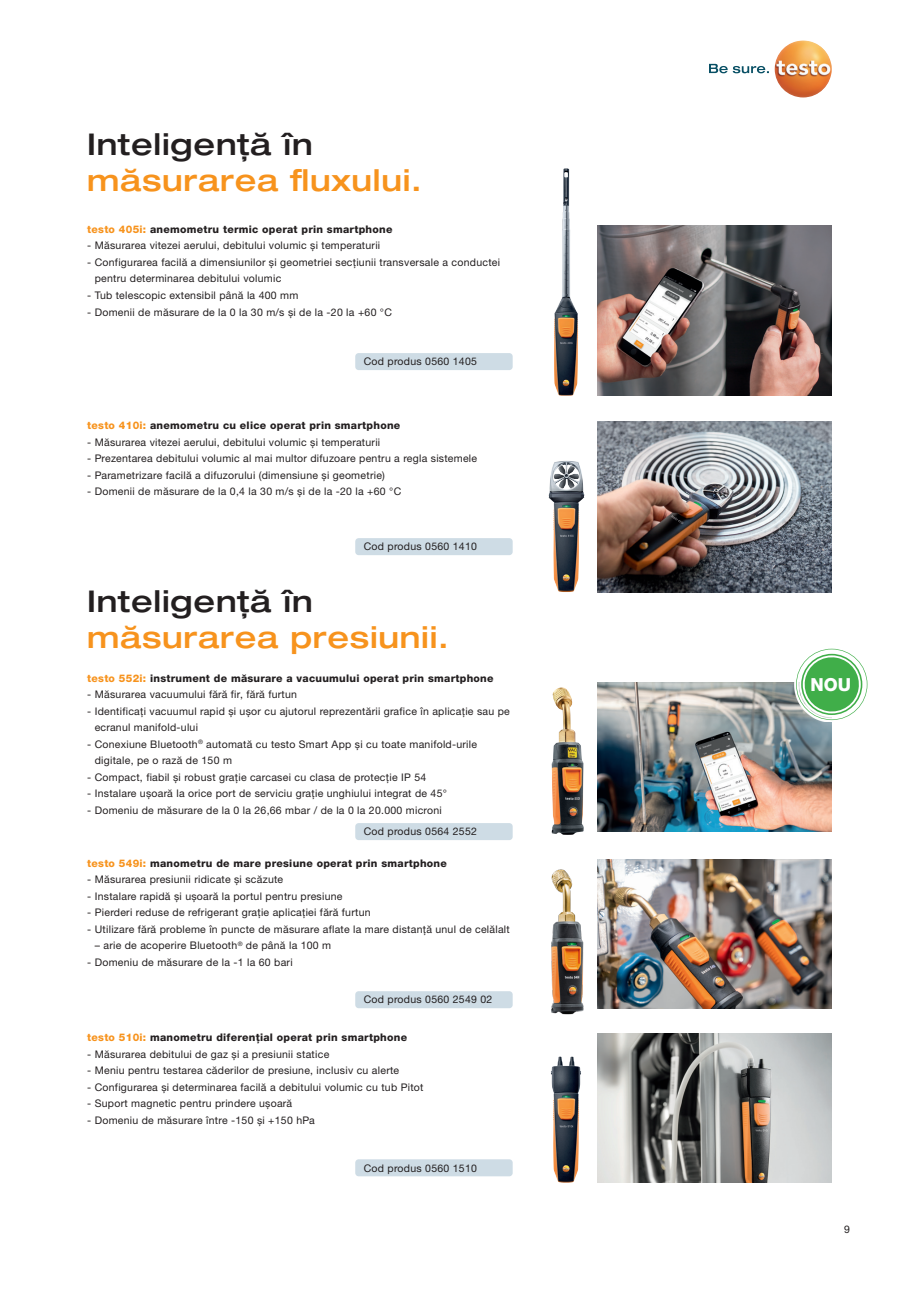
<style>
.page{position:relative;width:919px;height:1289px;background:#fff}
.page>*{position:absolute;margin:0;border:0;box-sizing:border-box;transform-origin:0 0}
.Headline{font:500 expanded 30px/36px "Helvetica Neue LTW1 G";letter-spacing:.025em;color:#f7931d}
.t1{font:800 18px "Helvetica Neue LTW1 G";color:#fff}
.Copy_8_5_pt{font:10.5px/16.5px "Helvetica Neue LTW1 G";letter-spacing:.025em;color:#231f20}
.Headline-2{font:800 10.5px "Helvetica Neue LTW1 G";letter-spacing:.025em;color:#231f20}
.Copy_8_5_pt-2{font:800 10.5px "Helvetica Neue LTW1 G";letter-spacing:.025em;color:#231f20}
.Copy_7_pt{font:10.5px "Helvetica Neue LTW1 G";color:#231f20}
.s1{color:#231f20}
.s2{color:#f7931d}
</style>
<div class="page">
<img style="left:548px;top:461px;width:36px;height:131px">
<img style="left:554px;top:168px;width:24px;height:227px">
<img style="left:597px;top:225px;width:234px;height:170px">
<img style="left:597px;top:422px;width:234px;height:170px">
<svg style="left:709px;top:64px;width:59px;height:9px"></svg>
<img style="left:774px;top:40px;width:57px;height:57px;border-radius:29px">
<img style="left:597px;top:1033px;width:234px;height:149px">
<img style="left:597px;top:682px;width:234px;height:149px">
<img style="left:597px;top:859px;width:234px;height:149px">
<img style="left:551px;top:1056px;width:30px;height:126px">
<img style="left:551px;top:687px;width:33px;height:147px">
<img style="left:551px;top:869px;width:33px;height:145px">
<svg style="left:794px;top:679px;width:74px;height:43px"></svg>
<svg style="left:796px;top:648px;width:71px;height:72px"></svg>
<div style="left:355px;top:538px;width:157px;height:17px;background:#cedce5;border-radius:3px"></div>
<div style="left:355px;top:353px;width:157px;height:17px;background:#cedce5;border-radius:3px"></div>
<div style="left:355px;top:1159px;width:157px;height:17px;background:#cedce5;border-radius:3px"></div>
<div style="left:355px;top:823px;width:157px;height:17px;background:#cedce5;border-radius:3px"></div>
<div style="left:355px;top:991px;width:157px;height:17px;background:#cedce5;border-radius:3px"></div>
<p class="Headline" style="left:87px;top:125px;width:336px"><span class="s1">Inteligență în </span>măsurarea fluxului.</p>
<p class="Headline-2" style="left:87px;top:223px;width:307px"><span class="s2">testo 405i:</span> anemometru termic operat prin smartphone</p>
<p class="Copy_8_5_pt" style="left:87px;top:237px;width:294px">- Măsurarea vitezei aerului, debitului volumic și temperaturii</p>
<p class="Copy_8_5_pt" style="left:95px;top:254px;width:407px;text-indent:-8px">- Configurarea facilă a dimensiunilor și geometriei secțiunii transversale a conductei pentru determinarea debitului volumic</p>
<p class="Copy_8_5_pt" style="left:87px;top:287px;width:213px">- Tub telescopic extensibil până la 400 mm</p>
<p class="Copy_8_5_pt" style="left:87px;top:303px;width:306px">- Domenii de măsurare de la 0 la 30 m/s și de la -20 la +60 °C</p>
<p class="Copy_8_5_pt" style="left:364px;top:353px;width:115px">Cod produs 0560 1405</p>
<p class="Headline-2" style="left:87px;top:419px;width:314px"><span class="s2">testo 410i:</span> anemometru cu elice operat prin smartphone</p>
<p class="Copy_8_5_pt" style="left:87px;top:434px;width:294px">- Măsurarea vitezei aerului, debitului volumic și temperaturii</p>
<p class="Copy_8_5_pt" style="left:87px;top:450px;width:391px">- Prezentarea debitului volumic al mai multor difuzoare pentru a regla sistemele</p>
<p class="Copy_8_5_pt" style="left:87px;top:467px;width:299px">- Parametrizare facilă a difuzorului (dimensiune și geometrie)</p>
<p class="Copy_8_5_pt" style="left:87px;top:483px;width:315px">- Domenii de măsurare de la 0,4 la 30 m/s și de la -20 la +60 °C</p>
<p class="Copy_8_5_pt" style="left:364px;top:538px;width:115px">Cod produs 0560 1410</p>
<p class="Headline" style="left:87px;top:582px;width:363px"><span class="s1">Inteligență în </span>măsurarea presiunii.</p>
<p class="Headline-2" style="left:87px;top:672px;width:408px"><span class="s2">testo 552i:</span> instrument de măsurare a vacuumului operat prin smartphone</p>
<p class="Copy_8_5_pt" style="left:87px;top:686px;width:211px">- Măsurarea vacuumului fără fir, fără furtun</p>
<p class="Copy_8_5_pt" style="left:95px;top:702px;width:416px;text-indent:-8px">- Identificați vacuumul rapid și ușor cu ajutorul reprezentării grafice în aplicație sau pe ecranul manifold-ului</p>
<p class="Copy_8_5_pt" style="left:95px;top:735px;width:384px;text-indent:-8px">- Conexiune Bluetooth<sup>®</sup> automată cu testo Smart App și cu toate manifold-urile digitale, pe o rază de 150 m</p>
<p class="Copy_8_5_pt" style="left:87px;top:768px;width:340px">- Compact, fiabil și robust grație carcasei cu clasa de protecție IP 54</p>
<p class="Copy_8_5_pt" style="left:87px;top:785px;width:361px">- Instalare ușoară la orice port de serviciu grație unghiului integrat de 45°</p>
<p class="Copy_8_5_pt" style="left:87px;top:801px;width:356px">- Domeniu de măsurare de la 0 la 26,66 mbar / de la 0 la 20.000 microni</p>
<p class="Copy_8_5_pt" style="left:364px;top:823px;width:115px">Cod produs 0564 2552</p>
<p class="Copy_8_5_pt-2" style="left:87px;top:856px;width:361px"><span class="s2">testo 549i:</span> manometru de mare presiune operat prin smartphone</p>
<p class="Copy_8_5_pt" style="left:87px;top:871px;width:197px">- Măsurarea presiunii ridicate și scăzute</p>
<p class="Copy_8_5_pt" style="left:87px;top:887px;width:257px">- Instalare rapidă și ușoară la portul pentru presiune</p>
<p class="Copy_8_5_pt" style="left:87px;top:904px;width:285px">- Pierderi reduse de refrigerant grație aplicației fără furtun</p>
<p class="Copy_8_5_pt" style="left:87px;top:920px;width:424px">- Utilizare fără probleme în puncte de măsurare aflate la mare distanță unul de celălalt</p>
<p class="Copy_8_5_pt" style="left:95px;top:937px;width:238px">– arie de acoperire Bluetooth<sup>®</sup> de până la 100 m</p>
<p class="Copy_8_5_pt" style="left:87px;top:953px;width:207px">- Domeniu de măsurare de la -1 la 60 bari</p>
<p class="Copy_8_5_pt" style="left:364px;top:991px;width:130px">Cod produs 0560 2549 02</p>
<p class="Headline-2" style="left:87px;top:1031px;width:321px"><span class="s2">testo 510i:</span> manometru diferențial operat prin smartphone</p>
<p class="Copy_8_5_pt" style="left:87px;top:1045px;width:243px">- Măsurarea debitului de gaz și a presiunii statice</p>
<p class="Copy_8_5_pt" style="left:87px;top:1062px;width:313px">- Meniu pentru testarea căderilor de presiune, inclusiv cu alerte</p>
<p class="Copy_8_5_pt" style="left:87px;top:1078px;width:337px">- Configurarea și determinarea facilă a debitului volumic cu tub Pitot</p>
<p class="Copy_8_5_pt" style="left:87px;top:1095px;width:206px">- Suport magnetic pentru prindere ușoară</p>
<p class="Copy_8_5_pt" style="left:87px;top:1111px;width:229px">- Domeniu de măsurare între -150 și +150 hPa</p>
<p class="Copy_8_5_pt" style="left:364px;top:1159px;width:115px">Cod produs 0560 1510</p>
<p class="t1" style="left:810px;top:673px;width:42px">NOU</p>
<p class="Copy_7_pt" style="left:843px;top:1222px;width:7px">9</p>
</div>
